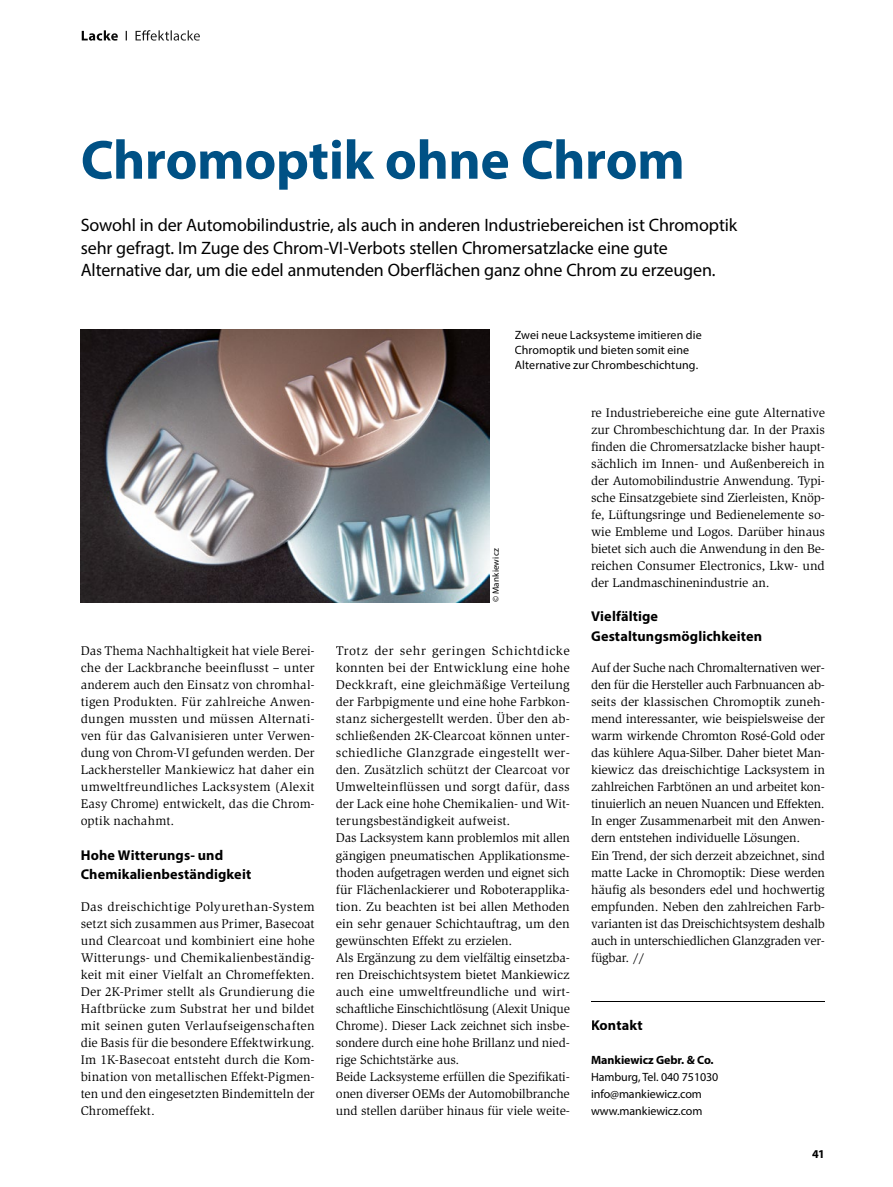
<style>
.page{position:relative;width:893px;height:1187px;background:#fff}
.page>*{position:absolute;margin:0;border:0;box-sizing:border-box;transform-origin:0 0}
.t1{font:700 55.5px "Myriad Pro";letter-spacing:-.01em;color:#005185}
.t2{font:18px/22.5px "Myriad Pro";letter-spacing:-.005em;color:#000}
.t3{font:700 14.25px/19.5px "Myriad Pro";letter-spacing:.01em;color:#000}
.t4{font:12.9px/17px "Slimbach Std";letter-spacing:-.01em;color:#000;text-align:justify}
.t5{font:12px/17px "Myriad Pro";letter-spacing:.005em;color:#000}
.t6{font:700 12px "Myriad Pro";letter-spacing:-.005em;color:#000}
.t7{font:9px "Myriad Pro";letter-spacing:.02em;color:#000}
</style>
<div class="page">
<hr style="left:591px;top:1001px;width:234px;height:1px;background:#000">
<img style="left:81px;top:330px;width:408px;height:272px">
<img style="left:82px;top:30px;width:36px;height:11px">
<img style="left:125px;top:30px;width:75px;height:11px">
<h1 class="t1" style="left:81px;top:124px;width:606px">Chromoptik ohne Chrom</h1>
<p class="t2" style="left:81px;top:213px;width:658px">Sowohl in der Automobilindustrie, als auch in anderen Industriebereichen ist Chromoptik sehr gefragt. Im Zuge des Chrom-VI-Verbots stellen Chromersatzlacke eine gute<br>Alternative dar, um die edel anmutenden Oberflächen ganz ohne Chrom zu erzeugen.</p>
<p class="t4" style="left:81px;top:642px;width:235px">Das Thema Nachhaltigkeit hat viele Berei&shy;che der Lackbranche beeinflusst – unter anderem auch den Einsatz von chromhal&shy;tigen Produkten. Für zahlreiche Anwen&shy;dungen mussten und müssen Alternati&shy;ven für das Galvanisieren unter Verwen&shy;dung von Chrom-VI gefunden werden. Der Lackhersteller Mankiewicz hat daher ein umweltfreundliches Lacksystem (Alexit Easy Chrome) entwickelt, das die Chrom&shy;optik nachahmt.</p>
<p class="t3" style="left:81px;top:844px;width:172px">Hohe Witterungs- und<br>Chemikalienbeständigkeit</p>
<p class="t4" style="left:81px;top:897px;width:235px">Das dreischichtige Polyurethan-System setzt sich zusammen aus Primer, Basecoat und Clearcoat und kombiniert eine hohe Witterungs- und Chemikalienbeständig&shy;keit mit einer Vielfalt an Chromeffekten.<br>Der 2K-Primer stellt als Grundierung die Haftbrücke zum Substrat her und bildet mit seinen guten Verlaufseigenschaften die Basis für die besondere Effektwirkung.<br>Im 1K-Basecoat entsteht durch die Kom&shy;bination von metallischen Effekt-Pigmen&shy;ten und den eingesetzten Bindemitteln der Chromeffekt.</p>
<p class="t5" style="left:515px;top:327px;width:188px;line-height:15px">Zwei neue Lacksysteme imitieren die<br>Chromoptik und bieten somit eine<br>Alternative zur Chrombeschichtung.</p>
<p class="t7" style="left:490px;top:602px;width:55px;rotate:-90deg">© Mankiewicz</p>
<p class="t4" style="left:336px;top:642px;width:235px;text-align:left">Trotz der sehr geringen Schichtdicke konnten bei der Entwicklung eine hohe Deckkraft, eine gleichmäßige Verteilung der Farbpigmente und eine hohe Farbkon&shy;stanz sichergestellt werden. Über den ab&shy;schließenden 2K-Clearcoat können unter&shy;schiedliche Glanzgrade eingestellt wer&shy;den. Zusätzlich schützt der Clearcoat vor Umwelteinflüssen und sorgt dafür, dass der Lack eine hohe Chemikalien- und Wit&shy;terungsbeständigkeit aufweist.<br>Das Lacksystem kann problemlos mit allen gängigen pneumatischen Applikationsme&shy;thoden aufgetragen werden und eignet sich für Flächenlackierer und Roboterapplika&shy;tion. Zu beachten ist bei allen Methoden ein sehr genauer Schichtauftrag, um den gewünschten Effekt zu erzielen.<br>Als Ergänzung zu dem vielfältig einsetzba&shy;ren Dreischichtsystem bietet Mankiewicz auch eine umweltfreundliche und wirt&shy;schaftliche Einschichtlösung (Alexit Unique Chrome). Dieser Lack zeichnet sich insbe&shy;sondere durch eine hohe Brillanz und nied&shy;rige Schichtstärke aus.<br>Beide Lacksysteme erfüllen die Spezifikati&shy;onen diverser OEMs der Automobilbranche und stellen darüber hinaus für viele weite-</p>
<p class="t4" style="left:591px;top:404px;width:236px">re Industriebereiche eine gute Alternative zur Chrombeschichtung dar. In der Praxis finden die Chromersatzlacke bisher haupt&shy;sächlich im Innen- und Außenbereich in der Automobilindustrie Anwendung. Typi&shy;sche Einsatzgebiete sind Zierleisten, Knöp&shy;fe, Lüftungsringe und Bedienelemente so&shy;wie Embleme und Logos. Darüber hinaus bietet sich auch die Anwendung in den Be&shy;reichen Consumer Electronics, Lkw- und der Landmaschinenindustrie an.</p>
<p class="t3" style="left:591px;top:606px;width:173px">Vielfältige<br>Gestaltungsmöglichkeiten</p>
<p class="t4" style="left:591px;top:659px;width:235px;text-align:left">Auf der Suche nach Chromalternativen wer&shy;den für die Hersteller auch Farbnuancen ab&shy;seits der klassischen Chromoptik zuneh&shy;mend interessanter, wie beispielsweise der warm wirkende Chromton Rosé-Gold oder das kühlere Aqua-Silber. Daher bietet Man&shy;kiewicz das dreischichtige Lacksystem in zahlreichen Farbtönen an und arbeitet kon&shy;tinuierlich an neuen Nuancen und Effekten.<br>In enger Zusammenarbeit mit den Anwen&shy;dern entstehen individuelle Lösungen.<br>Ein Trend, der sich derzeit abzeichnet, sind matte Lacke in Chromoptik: Diese werden häufig als besonders edel und hochwertig empfunden. Neben den zahlreichen Farb&shy;varianten ist das Dreischichtsystem deshalb auch in unterschiedlichen Glanzgraden ver&shy;fügbar. //</p>
<p class="t3" style="left:591px;top:1014px;width:53px">Kontakt</p>
<p class="t6" style="left:591px;top:1051px;width:124px">Mankiewicz Gebr. &amp; Co.</p>
<p class="t5" style="left:591px;top:1067px;width:129px">Hamburg, Tel. 040 751030 info@mankiewicz.com www.mankiewicz.com</p>
<p class="t6" style="left:812px;top:1145px;width:14px">41</p>
</div>
